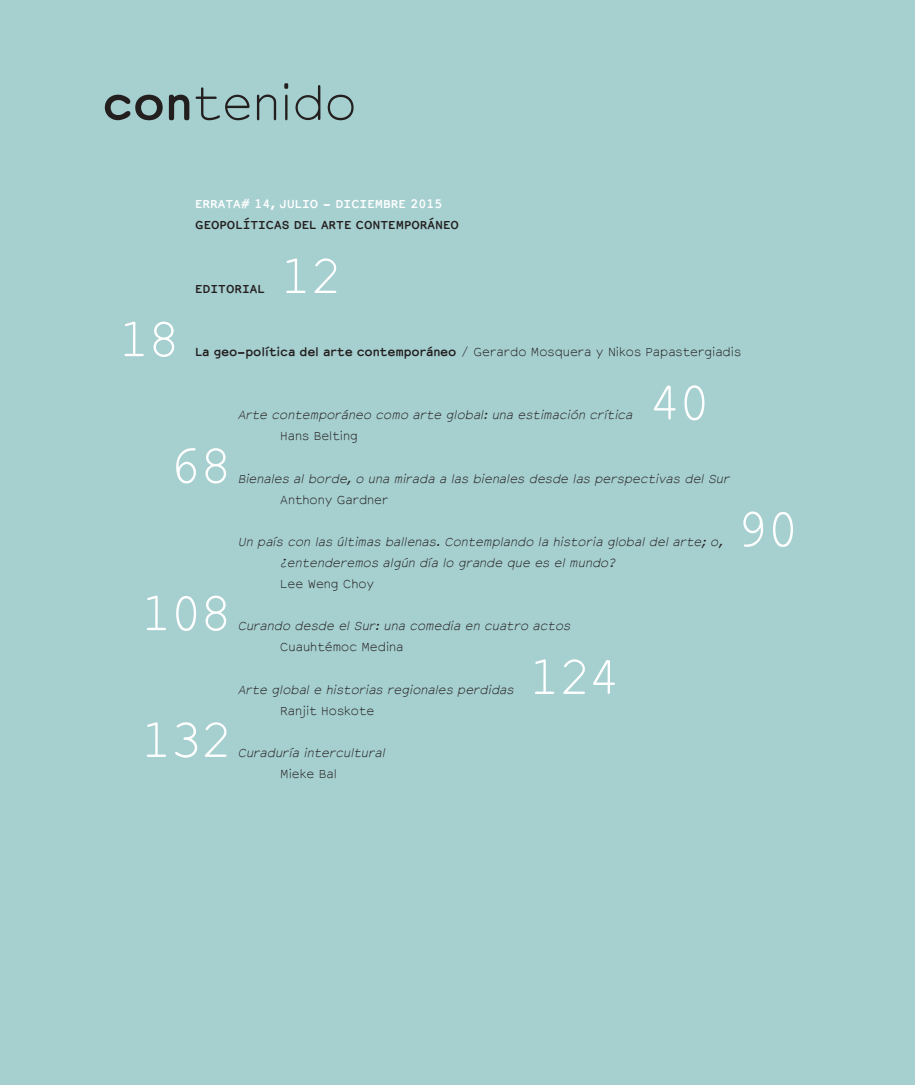
<style>
.page{position:relative;width:915px;height:1085px;background:#fff}
.page>*{position:absolute;margin:0;border:0;box-sizing:border-box;transform-origin:0 0}
.t1{font:300 54px "Courier Sans";color:#fff}
.t2{font:300 54px "Courier Sans";color:#241f1f}
.t3{font:italic 300 13.8px/21px "Courier Sans";color:#241f1f}
.t4{font:300 13.8px "Courier Sans";color:#241f1f}
.t5{font:700 13.8px "Courier Sans";color:#241f1f}
.t6{font:700 13.8px "Courier Sans";color:#fff}
.s1{font-weight:700}
</style>
<div class="page">
<div style="left:0;top:0;width:914px;height:1084px;background:#a6cfd0"></div>
<h1 class="t2" style="left:102px;top:73px;width:256px"><span class="s1">con</span>tenido</h1>
<p class="t6" style="left:195px;top:196px;width:249px">ERRATA# 14, JULIO - DICIEMBRE 2015</p>
<p class="t5" style="left:195px;top:217px;width:265px">GEOPOLÍTICAS DEL ARTE CONTEMPORÁNEO</p>
<h1 class="t1" style="left:119px;top:309px;width:61px">18</h1>
<p class="t5" style="left:195px;top:280px;width:71px">EDITORIAL</p>
<h1 class="t1" style="left:281px;top:246px;width:61px">12</h1>
<p class="t4" style="left:195px;top:344px;width:547px"><span class="s1">La geo-política del arte contemporáneo</span> / Gerardo Mosquera y Nikos Papastergiadis</p>
<h1 class="t1" style="left:171px;top:436px;width:61px">68</h1>
<h1 class="t1" style="left:141px;top:583px;width:91px">108</h1>
<h1 class="t1" style="left:141px;top:710px;width:91px">132</h1>
<h1 class="t1" style="left:649px;top:373px;width:61px">40</h1>
<p class="t3" style="left:238px;top:404px;width:399px">Arte contemporáneo como arte global: una estimación crítica</p>
<p class="t4" style="left:280px;top:428px;width:79px">Hans Belting</p>
<p class="t3" style="left:238px;top:468px;width:496px">Bienales al borde, o una mirada a las bienales desde las perspectivas del Sur</p>
<p class="t4" style="left:280px;top:491px;width:110px">Anthony Gardner</p>
<p class="t3" style="left:280px;top:531px;width:446px;text-indent:-43px">Un país con las últimas ballenas. Contemplando la historia global del arte; o, ¿entenderemos algún día lo grande que es el mundo?</p>
<p class="t4" style="left:280px;top:576px;width:95px">Lee Weng Choy</p>
<p class="t3" style="left:238px;top:615px;width:337px">Curando desde el Sur: una comedia en cuatro actos</p>
<p class="t4" style="left:280px;top:639px;width:125px">Cuauhtémoc Medina</p>
<p class="t3" style="left:238px;top:678px;width:280px">Arte global e historias regionales perdidas</p>
<p class="t4" style="left:280px;top:702px;width:96px">Ranjit Hoskote</p>
<p class="t3" style="left:238px;top:742px;width:151px">Curaduría intercultural</p>
<p class="t4" style="left:280px;top:766px;width:58px">Mieke Bal</p>
<h1 class="t1" style="left:529px;top:647px;width:91px">124</h1>
<h1 class="t1" style="left:738px;top:499px;width:61px">90</h1>
</div>
